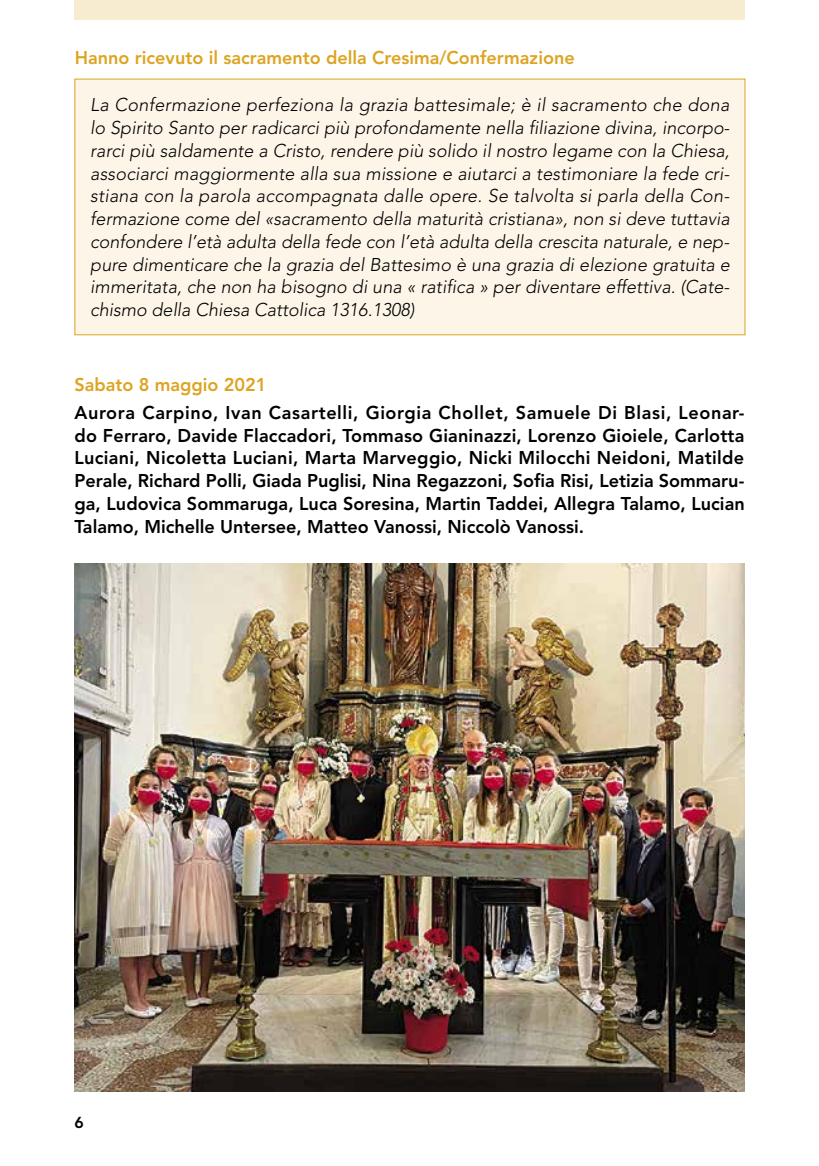
<style>
.page{position:relative;width:819px;height:1166px;background:#fff}
.page>*{position:absolute;margin:0;border:0;box-sizing:border-box;transform-origin:0 0}
.t1{font:italic 300 18.38px/22.8px "Avenir";color:#000;text-align:justify}
.t2{font:800 18.38px/22.8px "Avenir";color:#000;text-align:justify}
.t3{font:800 18.38px "Avenir";color:#dda421}
.t4{font:800 15.75px "Avenir";color:#000}
</style>
<div class="page">
<div style="left:74px;top:0;width:670px;height:20px;background:#f8ecd0"></div>
<div style="left:75px;top:79px;width:670px;height:256px;background:#fcf5e8"></div>
<img style="left:74px;top:563px;width:670px;height:528px">
<p class="t3" style="left:75px;top:47px;width:501px">Hanno ricevuto il sacramento della Cresima/Confermazione</p>
<p class="t1" style="left:90px;top:94px;width:641px">La Confermazione perfeziona la grazia battesimale; è il sacramento che dona lo Spirito Santo per radicarci più profondamente nella filiazione divina, incorpo&shy;rarci più saldamente a Cristo, rendere più solido il nostro legame con la Chiesa, associarci maggiormente alla sua missione e aiutarci a testimoniare la fede cri&shy;stiana con la parola accompagnata dalle opere. Se talvolta si parla della Con&shy;fermazione come del «sacramento della maturità cristiana», non si deve tuttavia confondere l’età adulta della fede con l’età adulta della crescita naturale, e nep&shy;pure dimenticare che la grazia del Battesimo è una grazia di elezione gratuita e immeritata, che non ha bisogno di una « ratifica » per diventare effettiva. (Cate&shy;chismo della Chiesa Cattolica 1316.1308)</p>
<p class="t3" style="left:74px;top:374px;width:193px">Sabato 8 maggio 2021</p>
<p class="t2" style="left:74px;top:401px;width:671px">Aurora Carpino, Ivan Casartelli, Giorgia Chollet, Samuele Di Blasi, Leonar&shy;do Ferraro, Davide Flaccadori, Tommaso Gianinazzi, Lorenzo Gioiele, Carlotta Luciani, Nicoletta Luciani, Marta Marveggio, Nicki Milocchi Neidoni, Matilde Perale, Richard Polli, Giada Puglisi, Nina Regazzoni, Sofia Risi, Letizia Sommaru&shy;ga, Ludovica Sommaruga, Luca Soresina, Martin Taddei, Allegra Talamo, Lucian Talamo, Michelle Untersee, Matteo Vanossi, Niccolò Vanossi.</p>
<p class="t4" style="left:74px;top:1113px;width:11px">6</p>
</div>
